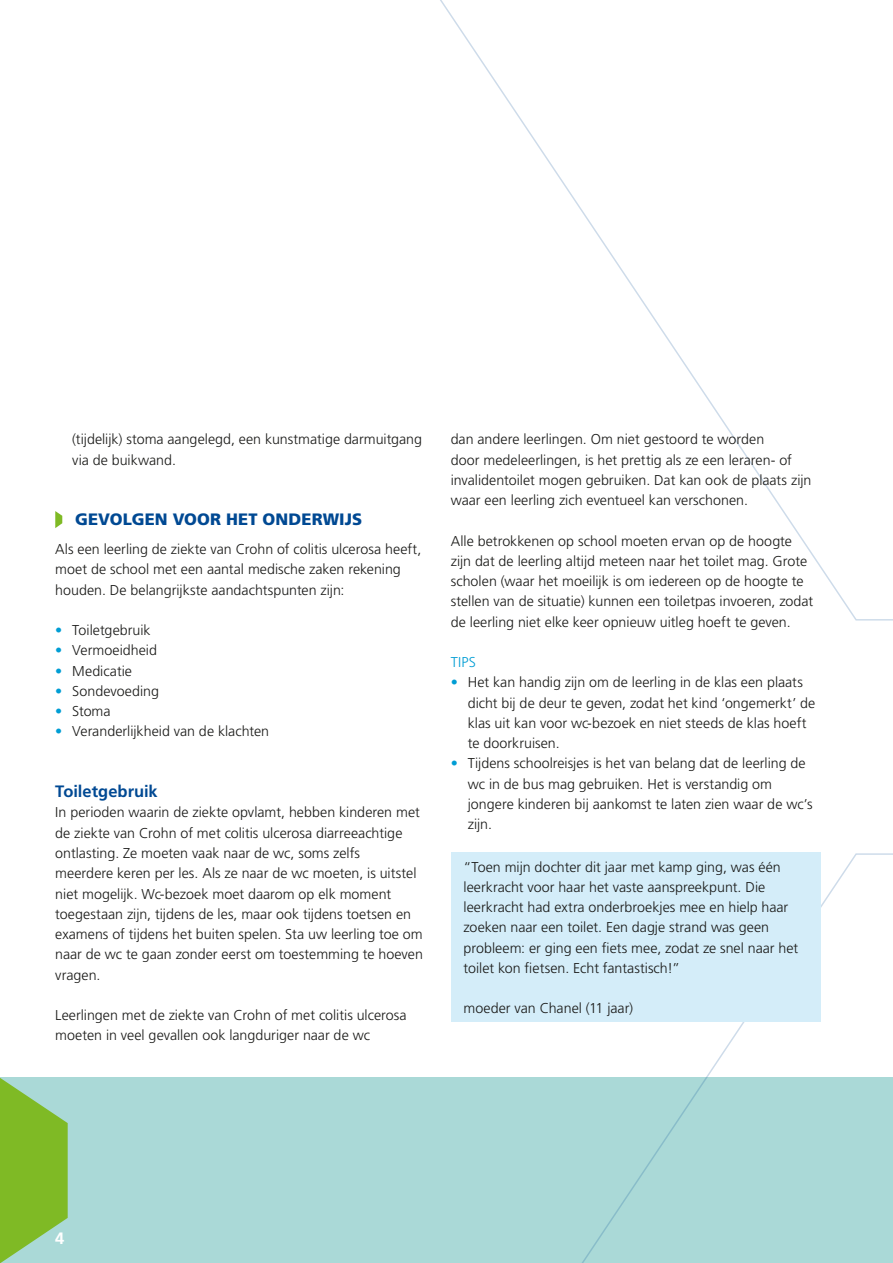
<style>
.page{position:relative;width:893px;height:1263px;background:#fff}
.page>*{position:absolute;margin:0;border:0;box-sizing:border-box;transform-origin:0 0}
.t1{font:900 16.5px "Frutiger LT Std";letter-spacing:.005em;color:#004993}
.t2{font:700 16.5px "Frutiger LT Std";color:#004993}
.t3{font:700 16.5px "Frutiger LT Std";color:#fff}
.t4{font:300 14.25px/20.2px "Frutiger LT Std";color:#1a1a18}
.t5{font:300 14.25px "Frutiger LT Std";color:#009dd4}
.s1{color:#009dd4}
</style>
<div class="page">
<div style="left:0;top:1078px;width:893px;height:185px;background:#aad9d7"></div>
<svg style="left:0;top:1078px;width:68px;height:185px"></svg>
<svg style="left:440px;top:0;width:453px;height:621px"></svg>
<svg style="left:484px;top:853px;width:409px;height:410px"></svg>
<svg style="left:55px;top:511px;width:7px;height:17px"></svg>
<div style="left:451px;top:852px;width:370px;height:170px;background:#d4edf9"></div>
<p class="t4" style="left:72px;top:430px;width:351px">(tijdelijk) stoma aangelegd, een kunstmatige darmuitgang via de buikwand.</p>
<p class="t1" style="left:75px;top:510px;width:289px">GEVOLGEN VOOR HET ONDERWIJS</p>
<p class="t4" style="left:55px;top:539px;width:367px">Als een leerling de ziekte van Crohn of colitis ulcerosa heeft, moet de school met een aantal medische zaken rekening houden. De belangrijkste aandachtspunten zijn:</p>
<p class="t4" style="left:55px;top:620px;width:97px"><span class="s1">•</span> Toiletgebruik</p>
<p class="t4" style="left:55px;top:641px;width:103px"><span class="s1">•</span> Vermoeidheid</p>
<p class="t4" style="left:55px;top:661px;width:78px"><span class="s1">•</span> Medicatie</p>
<p class="t4" style="left:55px;top:681px;width:105px"><span class="s1">•</span> Sondevoeding</p>
<p class="t4" style="left:55px;top:701px;width:57px"><span class="s1">•</span> Stoma</p>
<p class="t4" style="left:55px;top:722px;width:215px"><span class="s1">•</span> Veranderlijkheid van de klachten</p>
<p class="t2" style="left:55px;top:782px;width:104px">Toiletgebruik</p>
<p class="t4" style="left:55px;top:803px;width:369px">In perioden waarin de ziekte opvlamt, hebben kinderen met de ziekte van Crohn of met colitis ulcerosa diarreeachtige ontlasting. Ze moeten vaak naar de wc, soms zelfs<br>meerdere keren per les. Als ze naar de wc moeten, is uitstel niet mogelijk. Wc-bezoek moet daarom op elk moment toegestaan zijn, tijdens de les, maar ook tijdens toetsen en examens of tijdens het buiten spelen. Sta uw leerling toe om naar de wc te gaan zonder eerst om toestemming te hoeven vragen.</p>
<p class="t4" style="left:55px;top:1005px;width:353px">Leerlingen met de ziekte van Crohn of met colitis ulcerosa moeten in veel gevallen ook langduriger naar de wc</p>
<p class="t4" style="left:451px;top:430px;width:362px">dan andere leerlingen. Om niet gestoord te worden<br>door medeleerlingen, is het prettig als ze een leraren- of invalidentoilet mogen gebruiken. Dat kan ook de plaats zijn waar een leerling zich eventueel kan verschonen.</p>
<p class="t4" style="left:451px;top:531px;width:364px">Alle betrokkenen op school moeten ervan op de hoogte zijn dat de leerling altijd meteen naar het toilet mag. Grote scholen (waar het moeilijk is om iedereen op de hoogte te stellen van de situatie) kunnen een toiletpas invoeren, zodat de leerling niet elke keer opnieuw uitleg hoeft te geven.</p>
<p class="t5" style="left:451px;top:654px;width:27px">TIPS</p>
<p class="t4" style="left:468px;top:673px;width:349px;text-indent:-17px"><span class="s1">•</span> Het kan handig zijn om de leerling in de klas een plaats dicht bij de deur te geven, zodat het kind ‘ongemerkt’ de klas uit kan voor wc-bezoek en niet steeds de klas hoeft te doorkruisen.</p>
<p class="t4" style="left:468px;top:754px;width:347px;text-indent:-17px"><span class="s1">•</span> Tijdens schoolreisjes is het van belang dat de leerling de wc in de bus mag gebruiken. Het is verstandig om jongere kinderen bij aankomst te laten zien waar de wc’s zijn.</p>
<p class="t4" style="left:463px;top:857px;width:336px">“Toen mijn dochter dit jaar met kamp ging, was één leerkracht voor haar het vaste aanspreekpunt. Die leerkracht had extra onderbroekjes mee en hielp haar zoeken naar een toilet. Een dagje strand was geen probleem: er ging een fiets mee, zodat ze snel naar het toilet kon fietsen. Echt fantastisch!”</p>
<p class="t4" style="left:463px;top:998px;width:171px">moeder van Chanel (11 jaar)</p>
<p class="t3" style="left:55px;top:1228px;width:11px">4</p>
</div>
